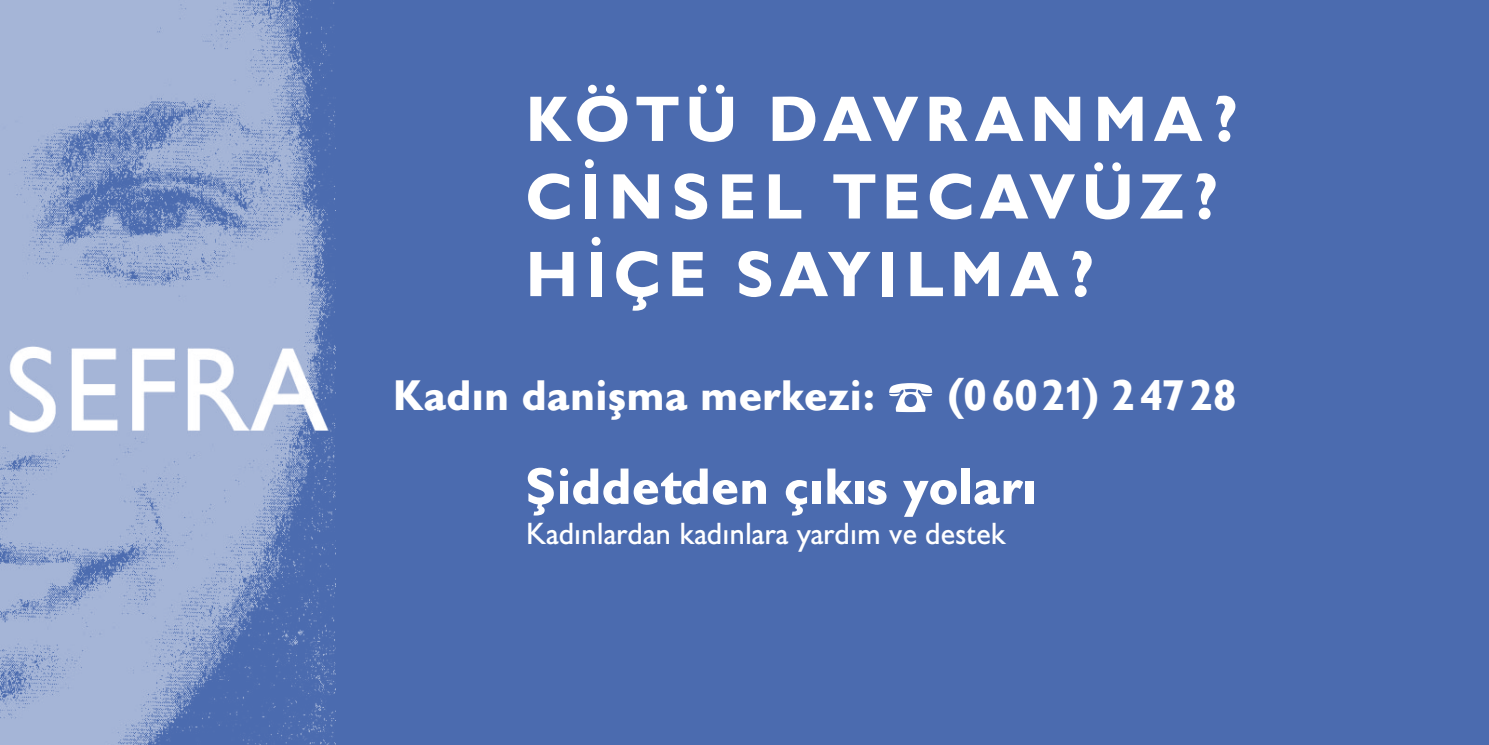
<style>
.page{position:relative;width:1489px;height:745px;background:#fff}
.page>*{position:absolute;margin:0;border:0;box-sizing:border-box;transform-origin:0 0}
.Head{font:700 62.5px "Gill Sans BQ";letter-spacing:.1em;color:#fff}
.Head-2{font:700 62.5px "Gill Sans BQ";letter-spacing:.12em;color:#fff}
.Head-3{font:700 50px "Gill Sans BQ";color:#fff}
.Copy{font:700 42px "Gill Sans BQ";color:#fff}
.Head-4{font:30px "Gill Sans BQ";color:#fff}
</style>
<div class="page">
<div style="left:1px;top:0;width:1487px;height:744px;background:#4b6baf"></div>
<img style="left:0;top:0;width:335px;height:744px">
<svg style="left:585px;top:159px;width:9px;height:9px"></svg>
<svg style="left:591px;top:237px;width:9px;height:9px"></svg>
<p class="Head" style="left:526px;top:83px;width:713px">KÖTÜ DAVRANMA?</p>
<p class="Head-2" style="left:526px;top:160px;width:693px">CINSEL TECAVÜZ?</p>
<p class="Head" style="left:526px;top:238px;width:569px">HIC¸E SAYILMA?</p>
<p class="Copy" style="left:393px;top:371px;width:844px">Kadın danis¸ma merkezi: ☎ (0 60 21) 2 47 28</p>
<p class="Head-3" style="left:526px;top:457px;width:512px">S¸iddetden c¸ıkıs yoları</p>
<p class="Head-4" style="left:526px;top:515px;width:481px">Kadınlardan kadınlara yardım ve destek</p>
</div>
